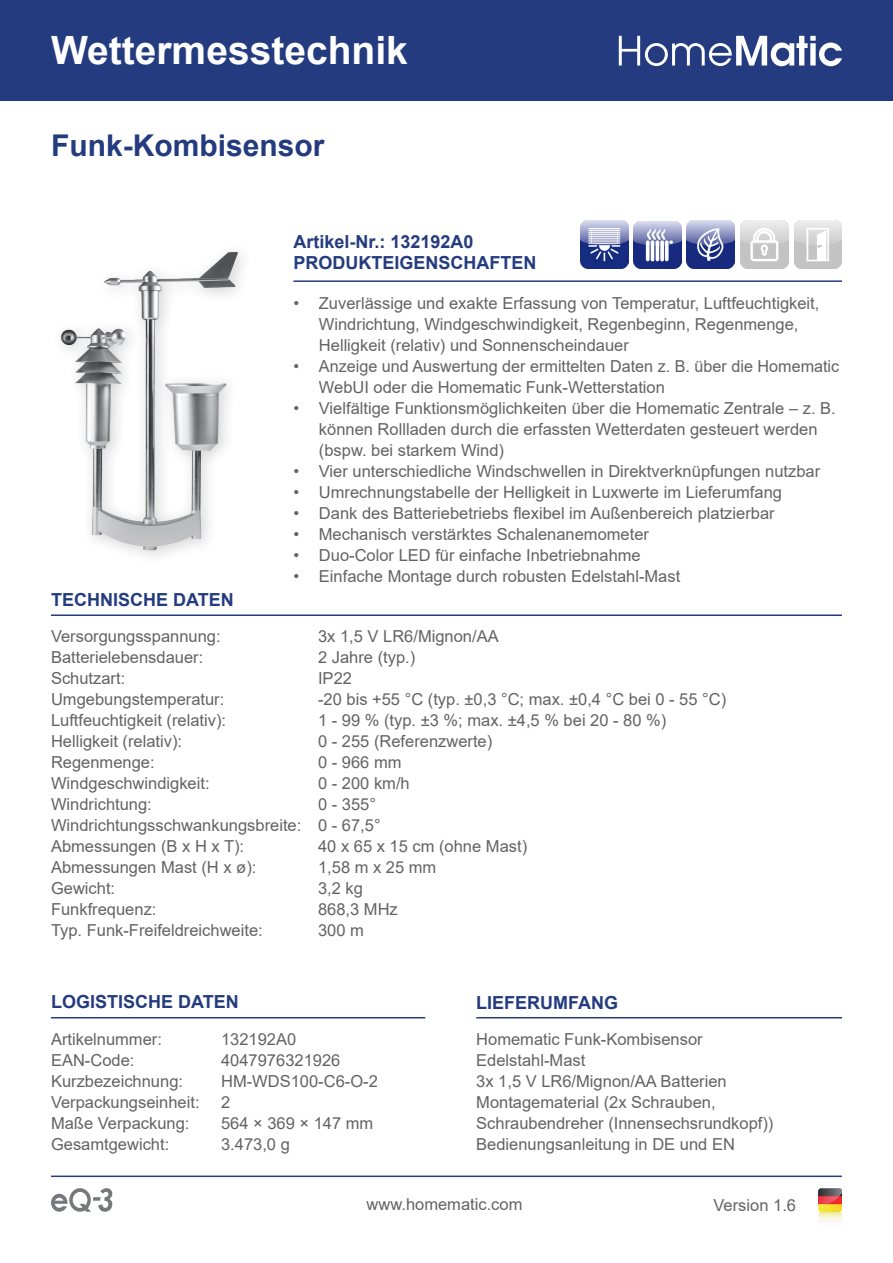
<style>
.page{position:relative;width:893px;height:1263px;background:#fff}
.page>*{position:absolute;margin:0;border:0;box-sizing:border-box;transform-origin:0 0}
.Kategorie{font:700 39px "Arial";color:#fff}
.Langbezeichnung{font:700 30px "Arial";color:#243c7f}
.Überschrift{font:700 18px "Arial";color:#243c7f}
.t1{font:16.5px/21px "Arial";color:#636366}
</style>
<div class="page">
<hr style="left:51px;top:1175px;width:791px;height:2px;background:#243c7f">
<hr style="left:51px;top:1017px;width:374px;height:1px;background:#243c7f">
<hr style="left:476px;top:1017px;width:366px;height:1px;background:#243c7f">
<hr style="left:51px;top:614px;width:791px;height:2px;background:#243c7f">
<hr style="left:293px;top:280px;width:549px;height:2px;background:#243c7f">
<img style="left:60px;top:251px;width:182px;height:305px">
<div style="left:0;top:0;width:893px;height:101px;background:#243c7f"></div>
<svg style="left:619px;top:36px;width:223px;height:30px"></svg>
<img style="left:794px;top:221px;width:48px;height:48px">
<img style="left:741px;top:221px;width:48px;height:48px">
<img style="left:580px;top:221px;width:48px;height:48px">
<img style="left:686px;top:221px;width:48px;height:48px">
<img style="left:634px;top:221px;width:47px;height:48px">
<div style="left:818px;top:1219px;width:24px;height:9px;background:#fefafa"></div>
<svg style="left:818px;top:1188px;width:24px;height:32px"></svg>
<svg style="left:51px;top:1188px;width:61px;height:24px"></svg>
<p class="Kategorie" style="left:51px;top:23px;width:358px">Wettermesstechnik</p>
<p class="Langbezeichnung" style="left:51px;top:124px;width:275px">Funk-Kombisensor</p>
<p class="Überschrift" style="left:293px;top:228px;width:182px">Artikel-Nr.: 132192A0</p>
<p class="Überschrift" style="left:293px;top:249px;width:244px">PRODUKTEIGENSCHAFTEN</p>
<p class="Überschrift" style="left:51px;top:587px;width:184px">TECHNISCHE DATEN</p>
<p class="t1" style="left:319px;top:292px;width:502px;text-indent:-26px">• Zuverlässige und exakte Erfassung von Temperatur, Luftfeuchtigkeit,<br>Windrichtung, Windgeschwindigkeit, Regenbeginn, Regenmenge,<br>Helligkeit (relativ) und Sonnenscheindauer</p>
<p class="t1" style="left:319px;top:355px;width:522px;text-indent:-25px">• Anzeige und Auswertung der ermittelten Daten z. B. über die Homematic<br>WebUI oder die Homematic Funk-Wetterstation</p>
<p class="t1" style="left:319px;top:397px;width:518px;text-indent:-26px">• Vielfältige Funktionsmöglichkeiten über die Homematic Zentrale – z. B. können Rollladen durch die erfassten Wetterdaten gesteuert werden (bspw. bei starkem Wind)</p>
<p class="t1" style="left:293px;top:460px;width:528px">• Vier unterschiedliche Windschwellen in Direktverknüpfungen nutzbar</p>
<p class="t1" style="left:293px;top:481px;width:490px">• Umrechnungstabelle der Helligkeit in Luxwerte im Lieferumfang</p>
<p class="t1" style="left:293px;top:502px;width:483px">• Dank des Batteriebetriebs flexibel im Außenbereich platzierbar</p>
<p class="t1" style="left:293px;top:523px;width:357px">• Mechanisch verstärktes Schalenanemometer</p>
<p class="t1" style="left:293px;top:544px;width:349px">• Duo-Color LED für einfache Inbetriebnahme</p>
<p class="t1" style="left:293px;top:565px;width:388px">• Einfache Montage durch robusten Edelstahl-Mast</p>
<p class="t1" style="left:51px;top:626px;width:171px">Versorgungsspannung:</p>
<p class="t1" style="left:51px;top:647px;width:154px">Batterielebensdauer:</p>
<p class="t1" style="left:51px;top:668px;width:76px">Schutzart:</p>
<p class="t1" style="left:51px;top:689px;width:175px">Umgebungstemperatur:</p>
<p class="t1" style="left:51px;top:710px;width:177px">Luftfeuchtigkeit (relativ):</p>
<p class="t1" style="left:51px;top:731px;width:133px">Helligkeit (relativ):</p>
<p class="t1" style="left:51px;top:752px;width:105px">Regenmenge:</p>
<p class="t1" style="left:51px;top:773px;width:160px">Windgeschwindigkeit:</p>
<p class="t1" style="left:51px;top:794px;width:102px">Windrichtung:</p>
<p class="t1" style="left:51px;top:815px;width:252px">Windrichtungsschwankungsbreite:</p>
<p class="t1" style="left:51px;top:836px;width:195px">Abmessungen (B x H x T):</p>
<p class="t1" style="left:51px;top:857px;width:207px">Abmessungen Mast (H x ø):</p>
<p class="t1" style="left:51px;top:878px;width:66px">Gewicht:</p>
<p class="t1" style="left:51px;top:899px;width:107px">Funkfrequenz:</p>
<p class="t1" style="left:51px;top:920px;width:213px">Typ. Funk-Freifeldreichweite:</p>
<p class="t1" style="left:318px;top:626px;width:182px">3x 1,5 V LR6/Mignon/AA</p>
<p class="t1" style="left:318px;top:647px;width:99px">2 Jahre (typ.)</p>
<p class="t1" style="left:318px;top:668px;width:35px">IP22</p>
<p class="t1" style="left:318px;top:689px;width:410px">-20 bis +55 °C (typ. ±0,3 °C; max. ±0,4 °C bei 0 - 55 °C)</p>
<p class="t1" style="left:318px;top:710px;width:350px">1 - 99 % (typ. ±3 %; max. ±4,5 % bei 20 - 80 %)</p>
<p class="t1" style="left:318px;top:731px;width:176px">0 - 255 (Referenzwerte)</p>
<p class="t1" style="left:318px;top:752px;width:85px">0 - 966 mm</p>
<p class="t1" style="left:318px;top:773px;width:93px">0 - 200 km/h</p>
<p class="t1" style="left:318px;top:794px;width:59px">0 - 355°</p>
<p class="t1" style="left:318px;top:815px;width:64px">0 - 67,5°</p>
<p class="t1" style="left:318px;top:836px;width:211px">40 x 65 x 15 cm (ohne Mast)</p>
<p class="t1" style="left:318px;top:857px;width:120px">1,58 m x 25 mm</p>
<p class="t1" style="left:318px;top:878px;width:46px">3,2 kg</p>
<p class="t1" style="left:318px;top:899px;width:81px">868,3 MHz</p>
<p class="t1" style="left:318px;top:920px;width:47px">300 m</p>
<p class="Überschrift" style="left:51px;top:989px;width:189px">LOGISTISCHE DATEN</p>
<p class="Überschrift" style="left:476px;top:990px;width:143px">LIEFERUMFANG</p>
<p class="t1" style="left:51px;top:1029px;width:112px">Artikelnummer:</p>
<p class="t1" style="left:51px;top:1050px;width:85px">EAN-Code:</p>
<p class="t1" style="left:51px;top:1071px;width:134px">Kurzbezeichnung:</p>
<p class="t1" style="left:51px;top:1092px;width:150px">Verpackungseinheit:</p>
<p class="t1" style="left:51px;top:1113px;width:140px">Maße Verpackung:</p>
<p class="t1" style="left:51px;top:1134px;width:120px">Gesamtgewicht:</p>
<p class="t1" style="left:221px;top:1029px;width:77px">132192A0</p>
<p class="t1" style="left:221px;top:1050px;width:121px">4047976321926</p>
<p class="t1" style="left:221px;top:1071px;width:158px">HM-WDS100-C6-O-2</p>
<p class="t1" style="left:221px;top:1092px;width:11px">2</p>
<p class="t1" style="left:221px;top:1113px;width:154px">564 × 369 × 147 mm</p>
<p class="t1" style="left:221px;top:1134px;width:70px">3.473,0 g</p>
<p class="t1" style="left:476px;top:1029px;width:228px">Homematic Funk-Kombisensor</p>
<p class="t1" style="left:476px;top:1050px;width:111px">Edelstahl-Mast</p>
<p class="t1" style="left:476px;top:1071px;width:299px">3x 1,5 V LR6/Mignon/AA Batterien Montagematerial (2x Schrauben, Schraubendreher (Innensechsrundkopf))<br>Bedienungsanleitung in DE und EN</p>
<p class="t1" style="left:367px;top:1194px;width:157px">www.homematic.com</p>
<p class="t1" style="left:713px;top:1194px;width:84px">Version 1.6</p>
</div>
